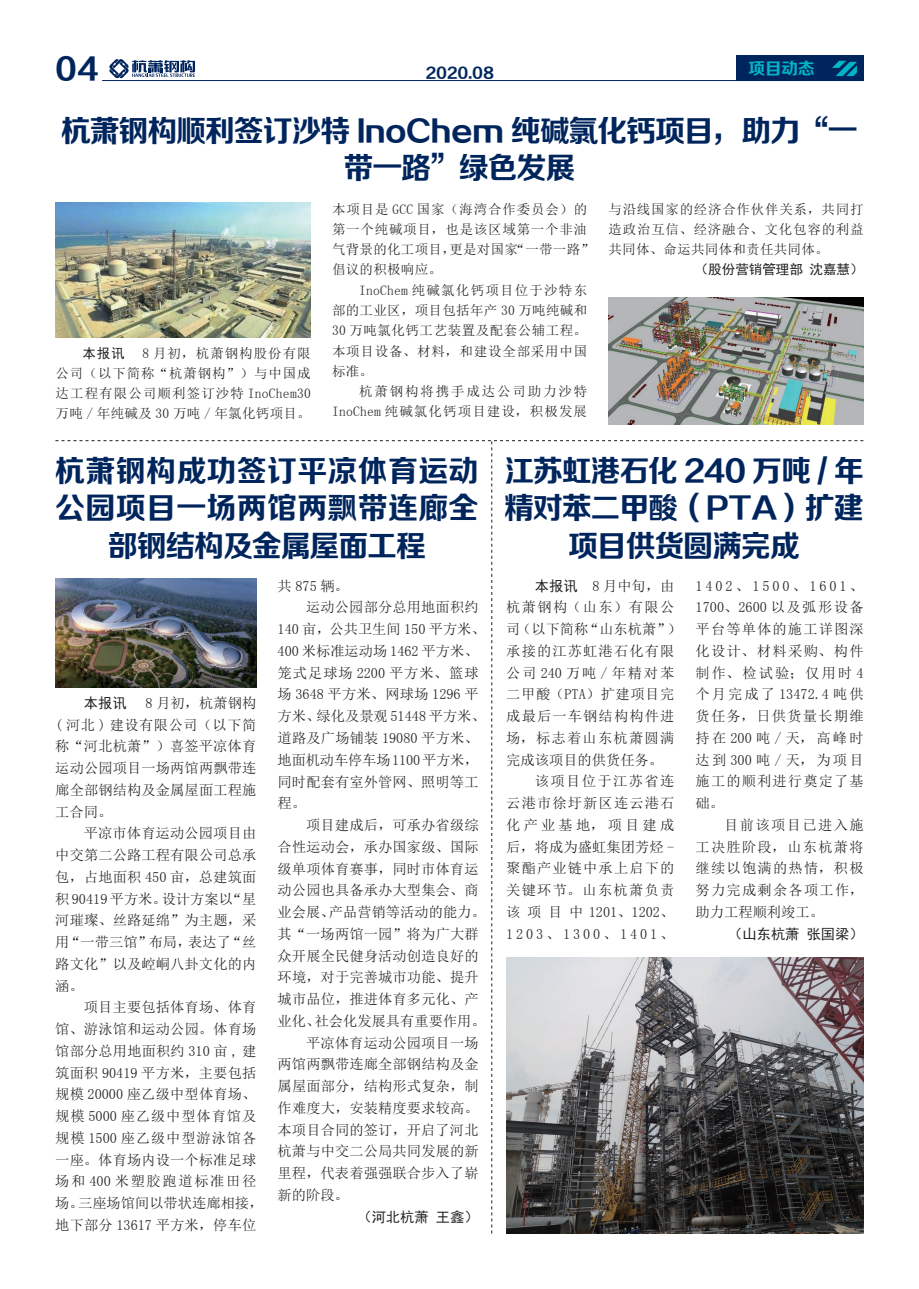
<style>
.page{position:relative;width:919px;height:1289px;background:#fff}
.page>*{position:absolute;margin:0;border:0;box-sizing:border-box;transform-origin:0 0}
.t1{font:30px/37.5px "FZZCHJW GB1 0";letter-spacing:-.04em;color:#00255d;text-align:center}
.t2{font:30px/37.5px "FZZCHJW GB1 0";letter-spacing:.01em;color:#00255d;text-align:center}
.t3{font:16.5px "FZZCHJW GB1 0";color:#00b5c8}
.t4{font:15px "FZZCHJW GB1 0";color:#00255d}
.t5{font:14.25px/21.8px "Sim Sun";letter-spacing:.01em;color:#231f20;text-align:justify}
.t6{font:14.25px/21.8px "Sim Sun";letter-spacing:.08em;color:#231f20}
.t7{font:14.25px "Sim Hei";color:#231f20}
.t8{font:14.25px "Sim Sun";letter-spacing:-.01em;color:#231f20}
.t9{font:14.25px "Sim Sun";letter-spacing:.07em;color:#231f20}
.t10{font:13.5px/20.2px "Sim Sun";letter-spacing:.055em;color:#231f20;text-align:justify}
.t11{font:13.5px/20.2px "Sim Sun";letter-spacing:.08em;color:#231f20;text-align:right}
.t12{font:13.5px "Sim Hei";color:#231f20}
.s1{font-family:"Sim Hei"}
</style>
<div class="page">
<div style="left:736px;top:55px;width:95px;height:26px;background:#00255d"></div>
<div style="left:831px;top:55px;width:32px;height:26px;background:#00255d"></div>
<hr style="left:102px;top:80px;width:761px;height:1px;background:#00255d">
<svg style="left:832px;top:61px;width:24px;height:15px"></svg>
<svg style="left:109px;top:59px;width:86px;height:19px"></svg>
<img style="left:55px;top:578px;width:201px;height:109px">
<img style="left:506px;top:957px;width:357px;height:276px">
<img style="left:55px;top:202px;width:255px;height:135px">
<img style="left:608px;top:297px;width:255px;height:127px">
<h1 class="t1" style="left:55px;top:52px;width:45px">04</h1>
<p class="t4" style="left:426px;top:65px;width:70px">2020.08</p>
<p class="t3" style="left:748px;top:60px;width:67px">项目动态</p>
<h1 class="t1" style="left:61px;top:114px;width:798px">杭萧钢构顺利签订沙特 InoChem 纯碱氯化钙项目，助力“一带一路”绿色发展</h1>
<p class="t10" style="left:56px;top:342px;width:257px;text-indent:87px">8 月初，杭萧钢构股份有限公司（以下简称“杭萧钢构”）与中国成达工程有限公司顺利签订沙特 InoChem30万吨 / 年纯碱及 30 万吨 / 年氯化钙项目。</p>
<p class="t12" style="left:83px;top:346px;width:43px">本报讯</p>
<p class="t10" style="left:332px;top:199px;width:263px;text-align:left">本项目是 GCC 国家（海湾合作委员会）的第一个纯碱项目，也是该区域第一个非油气背景的化工项目，更是对国家“一带一路”倡议的积极响应。</p>
<p class="t10" style="left:332px;top:280px;width:257px;text-indent:27px">InoChem 纯碱氯化钙项目位于沙特东部的工业区，项目包括年产 30 万吨纯碱和30 万吨氯化钙工艺装置及配套公辅工程。本项目设备、材料，和建设全部采用中国标准。</p>
<p class="t11" style="left:332px;top:381px;width:257px">杭萧钢构将携手成达公司助力沙特<br>InoChem 纯碱氯化钙项目建设，积极发展</p>
<p class="t10" style="left:608px;top:199px;width:257px">与沿线国家的经济合作伙伴关系，共同打造政治互信、经济融合、文化包容的利益共同体、命运共同体和责任共同体。</p>
<p class="t12" style="left:694px;top:263px;width:170px">（股份营销管理部 沈嘉慧）</p>
<h1 class="t2" style="left:55px;top:453px;width:425px">杭萧钢构成功签订平凉体育运动公园项目一场两馆两飘带连廊全部钢结构及金属屋面工程</h1>
<h1 class="t1" style="left:504px;top:453px;width:361px">江苏虹港石化 240 万吨 / 年精对苯二甲酸（PTA）扩建项目供货圆满完成</h1>
<p class="t5" style="left:55px;top:691px;width:202px;text-indent:90px">8 月初，杭萧钢构( 河北 ) 建设有限公司（以下简称“河北杭萧”）喜签平凉体育运动公园项目一场两馆两飘带连廊全部钢结构及金属屋面工程施工合同。</p>
<p class="t5" style="left:55px;top:822px;width:202px;text-indent:28px">平凉市体育运动公园项目由中交第二公路工程有限公司总承包，占地面积 450 亩，总建筑面积 90419 平方米。设计方案以“星河璀璨、丝路延绵”为主题，采用“一带三馆”布局，表达了“丝路文化”以及崆峒八卦文化的内涵。</p>
<p class="t5" style="left:55px;top:996px;width:210px;text-align:left;text-indent:28px">项目主要包括体育场、体育馆、游泳馆和运动公园。体育场馆部分总用地面积约 310 亩 , 建筑面积 90419 平方米，主要包括规模 20000 座乙级中型体育场、规模 5000 座乙级中型体育馆及规模 1500 座乙级中型游泳馆各一座。体育场内设一个标准足球场和 400 米塑胶跑道标准田径场。三座场馆间以带状连廊相接，地下部分 13617 平方米，停车位</p>
<p class="t7" style="left:84px;top:695px;width:44px">本报讯</p>
<p class="t5" style="left:277px;top:574px;width:73px">共 875 辆。</p>
<p class="t5" style="left:306px;top:596px;width:174px">运动公园部分总用地面积约</p>
<p class="t5" style="left:277px;top:618px;width:210px">140 亩，公共卫生间 150 平方米、</p>
<p class="t5" style="left:277px;top:640px;width:202px">400 米标准运动场 1462 平方米、</p>
<p class="t9" style="left:277px;top:665px;width:202px">笼式足球场 2200 平方米、篮球</p>
<p class="t5" style="left:277px;top:683px;width:202px">场 3648 平方米、网球场 1296 平</p>
<p class="t5" style="left:277px;top:705px;width:210px">方米、绿化及景观 51448 平方米、</p>
<p class="t5" style="left:277px;top:727px;width:202px">道路及广场铺装 19080 平方米、</p>
<p class="t8" style="left:277px;top:752px;width:202px">地面机动车停车场 1100平方米，</p>
<p class="t5" style="left:277px;top:770px;width:202px">同时配套有室外管网、照明等工</p>
<p class="t5" style="left:277px;top:792px;width:30px">程。</p>
<p class="t5" style="left:306px;top:814px;width:174px">项目建成后，可承办省级综</p>
<p class="t5" style="left:277px;top:835px;width:202px">合性运动会，承办国家级、国际</p>
<p class="t5" style="left:277px;top:857px;width:202px">级单项体育赛事，同时市体育运</p>
<p class="t5" style="left:277px;top:879px;width:202px">动公园也具备承办大型集会、商</p>
<p class="t5" style="left:277px;top:901px;width:210px">业会展、产品营销等活动的能力。</p>
<p class="t5" style="left:277px;top:922px;width:202px">其“一场两馆一园”将为广大群</p>
<p class="t5" style="left:277px;top:944px;width:202px">众开展全民健身活动创造良好的</p>
<p class="t5" style="left:277px;top:966px;width:202px">环境，对于完善城市功能、提升</p>
<p class="t5" style="left:277px;top:988px;width:202px">城市品位，推进体育多元化、产</p>
<p class="t5" style="left:277px;top:1009px;width:210px">业化、社会化发展具有重要作用。</p>
<p class="t5" style="left:306px;top:1031px;width:174px">平凉体育运动公园项目一场</p>
<p class="t5" style="left:277px;top:1053px;width:202px">两馆两飘带连廊全部钢结构及金</p>
<p class="t5" style="left:277px;top:1075px;width:202px">属屋面部分，结构形式复杂，制</p>
<p class="t5" style="left:277px;top:1096px;width:202px">作难度大，安装精度要求较高。</p>
<p class="t5" style="left:277px;top:1118px;width:202px">本项目合同的签订，开启了河北</p>
<p class="t5" style="left:277px;top:1140px;width:202px">杭萧与中交二公局共同发展的新</p>
<p class="t5" style="left:277px;top:1162px;width:202px">里程，代表着强强联合步入了崭</p>
<p class="t5" style="left:277px;top:1183px;width:73px">新的阶段。</p>
<p class="t7" style="left:357px;top:1209px;width:123px">（河北杭萧 王鑫）</p>
<p class="t6" style="left:506px;top:574px;width:177px;text-indent:28px"><span class="s1">本报讯</span> 8 月中旬，由杭萧钢构（山东）有限公司（以下简称“山东杭萧”）承接的江苏虹港石化有限公司 240 万吨 / 年精对苯二甲酸（PTA）扩建项目完成最后一车钢结构构件进场，标志着山东杭萧圆满完成该项目的供货任务。</p>
<p class="t5" style="left:506px;top:770px;width:170px;text-indent:28px">该项目位于江苏省连云港市徐圩新区连云港石化产业基地，项目建成后，将成为盛虹集团芳烃 -聚酯产业链中承上启下的关键环节。山东杭萧负责该项目中 1201、1202、1203、1300、1401、</p>
<p class="t5" style="left:695px;top:574px;width:170px">1402、1500、1601、1700、2600 以及弧形设备平台等单体的施工详图深化设计、材料采购、构件制作、检试验；仅用时 4个月完成了 13472.4 吨供货任务，日供货量长期维持在 200 吨 / 天，高峰时达到 300 吨 / 天，为项目施工的顺利进行奠定了基础。</p>
<p class="t5" style="left:695px;top:813px;width:169px;text-indent:28px">目前该项目已进入施工决胜阶段，山东杭萧将继续以饱满的热情，积极努力完成剩余各项工作，助力工程顺利竣工。</p>
<p class="t7" style="left:728px;top:926px;width:137px">（山东杭萧 张国梁）</p>
</div>
